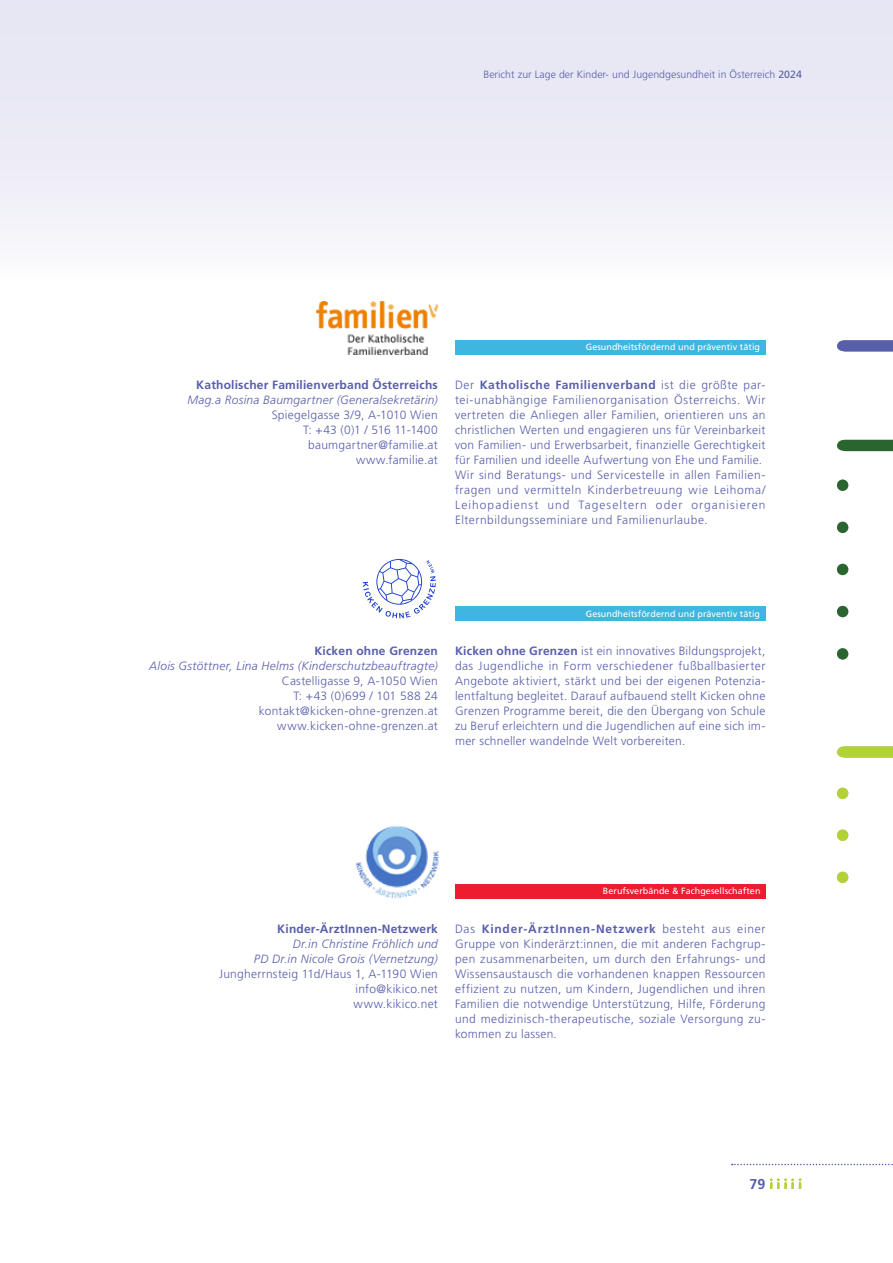
<style>
.page{position:relative;width:893px;height:1263px;background:#fff}
.page>*{position:absolute;margin:0;border:0;box-sizing:border-box;transform-origin:0 0}
.t1{font:700 14.25px "Frutiger";color:#585eaa}
.t2{font:300 12px/15px "Frutiger";letter-spacing:.03em;color:#585eaa;text-align:justify}
.t3{font:italic 300 12px/15px "Frutiger";letter-spacing:.02em;color:#585eaa;text-align:right}
.t4{font:700 12px "Frutiger";letter-spacing:.015em;color:#585eaa}
.t5{font:300 10.5px "Frutiger";letter-spacing:.005em;color:#585eaa}
.t6{font:9px "Frutiger";letter-spacing:.005em;color:#fff}
.s1{font-weight:400}
.s2{font-weight:700}
</style>
<div class="page">
<div style="left:0;top:0;width:893px;height:283px;background:linear-gradient(to bottom,#e3e3f2,#f8f8fc)"></div>
<svg style="left:732px;top:1164px;width:161px;height:1px"></svg>
<svg style="left:770px;top:1178px;width:31px;height:11px"></svg>
<img style="left:355px;top:825px;width:84px;height:74px">
<div style="left:455px;top:884px;width:311px;height:14px;background:#ed1c2f"></div>
<img style="left:317px;top:301px;width:122px;height:54px">
<div style="left:455px;top:340px;width:310px;height:15px;background:#3fb6df"></div>
<svg style="left:363px;top:559px;width:73px;height:59px"></svg>
<div style="left:455px;top:607px;width:310px;height:14px;background:#3fb6df"></div>
<svg style="left:837px;top:340px;width:56px;height:11px"></svg>
<svg style="left:837px;top:440px;width:56px;height:11px"></svg>
<svg style="left:837px;top:746px;width:56px;height:12px"></svg>
<div style="left:837px;top:479px;width:11px;height:12px;background:#2a652f;border-radius:50%"></div>
<div style="left:837px;top:564px;width:11px;height:11px;background:#2a652f;border-radius:50%"></div>
<div style="left:837px;top:606px;width:11px;height:11px;background:#2a652f;border-radius:50%"></div>
<div style="left:837px;top:648px;width:11px;height:11px;background:#2a652f;border-radius:50%"></div>
<div style="left:837px;top:522px;width:11px;height:11px;background:#2a652f;border-radius:50%"></div>
<div style="left:837px;top:788px;width:11px;height:11px;background:#b3d235;border-radius:50%"></div>
<div style="left:837px;top:829px;width:11px;height:12px;background:#b3d235;border-radius:50%"></div>
<div style="left:837px;top:872px;width:11px;height:11px;background:#b3d235;border-radius:50%"></div>
<p class="t5" style="left:483px;top:68px;width:320px">Bericht zur Lage der Kinder- und Jugendgesundheit in Österreich <span class="s1">2024</span></p>
<p class="t4" style="left:196px;top:377px;width:243px">Katholischer Familienverband Österreichs</p>
<p class="t3" style="left:187px;top:392px;width:252px">Mag.a Rosina Baumgartner (Generalsekretärin)</p>
<p class="t2" style="left:272px;top:407px;width:168px;text-align:right">Spiegelgasse 3/9, A-1010 Wien<br>T: +43 (0)1 / 516 11-1400 baumgartner@familie.at www.familie.at</p>
<p class="t6" style="left:586px;top:342px;width:176px">Gesundheitsfördernd und präventiv tätig</p>
<p class="t2" style="left:455px;top:377px;width:312px;text-align:left">Der <span class="s2">Katholische Familienverband</span> ist die größte par&shy;tei-unabhängige Familienorganisation Österreichs. Wir vertreten die Anliegen aller Familien, orientieren uns an christlichen Werten und engagieren uns für Vereinbarkeit von Familien- und Erwerbsarbeit, finanzielle Gerechtigkeit für Familien und ideelle Aufwertung von Ehe und Familie.<br>Wir sind Beratungs- und Servicestelle in allen Familien&shy;fragen und vermitteln Kinderbetreuung wie Leihoma/ Leihopadienst und Tageseltern oder organisieren Elternbildungsseminiare und Familienurlaube.</p>
<p class="t4" style="left:314px;top:644px;width:125px">Kicken ohne Grenzen</p>
<p class="t3" style="left:149px;top:659px;width:290px">Alois Gstöttner, Lina Helms (Kinderschutzbeauftragte)</p>
<p class="t2" style="left:259px;top:674px;width:181px;text-align:right">Castelligasse 9, A-1050 Wien<br>T: +43 (0)699 / 101 588 24 kontakt@kicken-ohne-grenzen.at www.kicken-ohne-grenzen.at</p>
<p class="t6" style="left:586px;top:608px;width:176px">Gesundheitsfördernd und präventiv tätig</p>
<p class="t2" style="left:455px;top:644px;width:312px"><span class="s2">Kicken ohne Grenzen</span> ist ein innovatives Bildungsprojekt, das Jugendliche in Form verschiedener fußballbasierter Angebote aktiviert, stärkt und bei der eigenen Potenzia&shy;lentfaltung begleitet. Darauf aufbauend stellt Kicken ohne Grenzen Programme bereit, die den Übergang von Schule zu Beruf erleichtern und die Jugendlichen auf eine sich im&shy;mer schneller wandelnde Welt vorbereiten.</p>
<p class="t4" style="left:277px;top:921px;width:162px">Kinder-ÄrztInnen-Netzwerk</p>
<p class="t3" style="left:254px;top:936px;width:185px">Dr.in Christine Fröhlich und<br>PD Dr.in Nicole Grois (Vernetzung)</p>
<p class="t2" style="left:354px;top:966px;width:86px;text-indent:-135px">Jungherrnsteig 11d/Haus 1, A-1190 Wien info@kikico.net www.kikico.net</p>
<p class="t6" style="left:603px;top:886px;width:159px">Berufsverbände &amp; Fachgesellschaften</p>
<p class="t2" style="left:455px;top:921px;width:312px">Das <span class="s2">Kinder-ÄrztInnen-Netzwerk</span> besteht aus einer Gruppe von Kinderärzt:innen, die mit anderen Fachgrup&shy;pen zusammenarbeiten, um durch den Erfahrungs- und Wissensaustausch die vorhandenen knappen Ressourcen effizient zu nutzen, um Kindern, Jugendlichen und ihren Familien die notwendige Unterstützung, Hilfe, Förderung und medizinisch-therapeutische, soziale Versorgung zu&shy;kommen zu lassen.</p>
<p class="t1" style="left:749px;top:1175px;width:17px">79</p>
</div>
